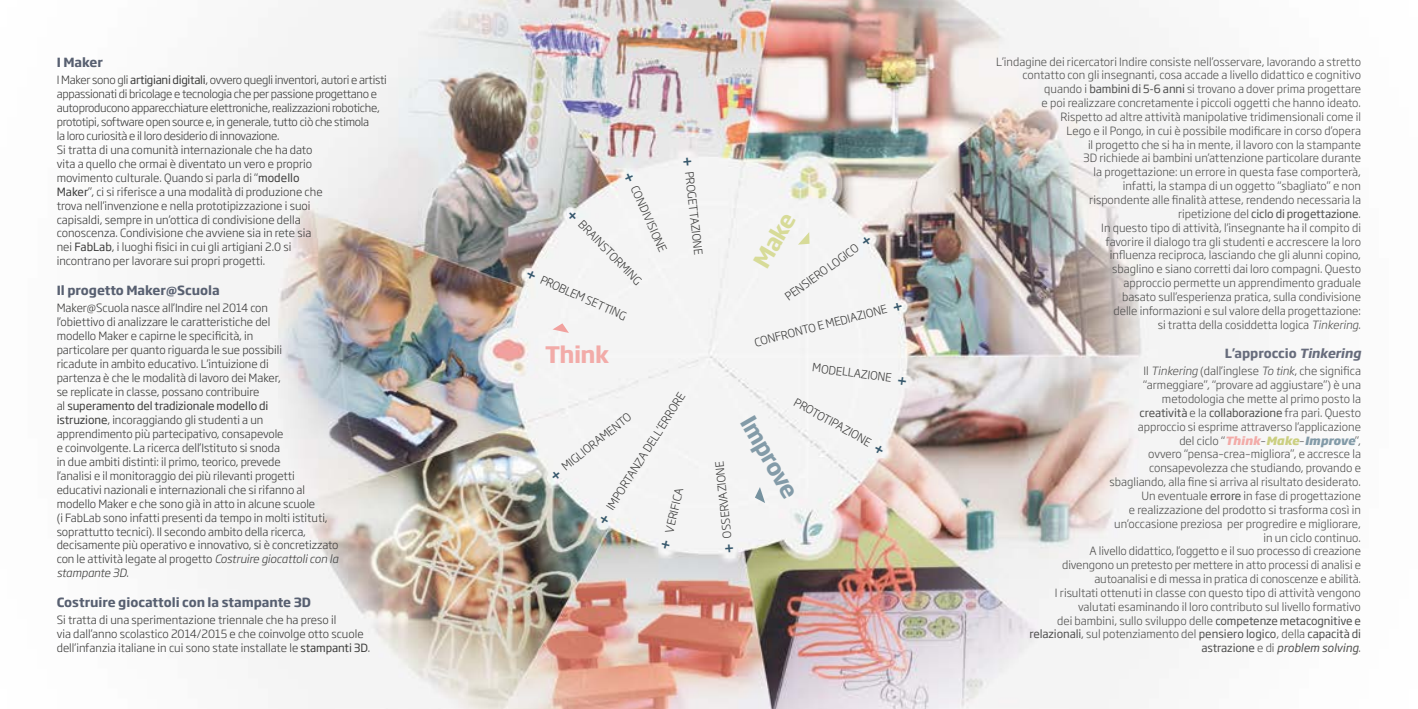
<style>
.page{position:relative;width:1418px;height:709px;background:#fff}
.page>*{position:absolute;margin:0;border:0;box-sizing:border-box;transform-origin:0 0}
.t1{font:700 22.5px "Soho Gothic Pro";color:#839ba8}
.t2{font:700 22.5px "Soho Gothic Pro";letter-spacing:-.03em;color:#f2aba8}
.t3{font:700 22.5px "Soho Gothic Pro";color:#d7db98}
.t4{font:700 12.5px "Soho Gothic Pro";color:#586071}
.t5{font:700 12.5px "Soho Gothic Pro";color:#676c7c}
.t6{font:300 11.25px/13.9px "Soho Gothic Pro";color:#50504f;text-align:right}
.t7{font:300 11.25px/14px "Soho Gothic Pro";letter-spacing:-.005em;color:#3c3c3b}
.s1{font-weight:400}
.s2{font-style:italic}
.s3{font-weight:800;font-style:italic;color:#f2aba8}
.s4{font-weight:800;font-style:italic;color:#cbcf80}
.s5{font-weight:800;font-style:italic;color:#839ba8}
.s6{font-weight:400;font-style:italic}
</style>
<div class="page">
<img style="left:177px;top:0;width:1062px;height:709px">
<svg style="left:552px;top:323px;width:17px;height:10px"></svg>
<svg style="left:798px;top:232px;width:11px;height:13px"></svg>
<svg style="left:755px;top:487px;width:10px;height:16px"></svg>
<svg style="left:526px;top:270px;width:10px;height:10px"></svg>
<svg style="left:567px;top:210px;width:11px;height:11px"></svg>
<svg style="left:624px;top:172px;width:10px;height:10px"></svg>
<svg style="left:683px;top:157px;width:8px;height:8px"></svg>
<svg style="left:861px;top:235px;width:11px;height:11px"></svg>
<svg style="left:893px;top:302px;width:9px;height:9px"></svg>
<svg style="left:897px;top:376px;width:9px;height:9px"></svg>
<svg style="left:874px;top:444px;width:10px;height:11px"></svg>
<svg style="left:661px;top:540px;width:9px;height:9px"></svg>
<svg style="left:725px;top:544px;width:8px;height:8px"></svg>
<svg style="left:599px;top:514px;width:10px;height:10px"></svg>
<svg style="left:550px;top:470px;width:11px;height:10px"></svg>
<p class="t4" style="left:57px;top:52px;width:48px">I Maker</p>
<p class="t7" style="left:57px;top:72px;width:332px">I Maker sono gli <span class="s1">artigiani digitali</span>, ovvero quegli inventori, autori e artisti appassionati di bricolage e tecnologia che per passione progettano e autoproducono apparecchiature elettroniche, realizzazioni robotiche, prototipi, software open source e, in generale, tutto ciò che stimola<br>la loro curiosità e il loro desiderio di innovazione.<br>Si tratta di una comunità internazionale che ha dato<br>vita a quello che ormai è diventato un vero e proprio<br>movimento culturale. Quando si parla di “<span class="s1">modello<br>Maker</span>”, ci si riferisce a una modalità di produzione che<br>trova nell’invenzione e nella prototipizzazione i suoi<br>capisaldi, sempre in un’ottica di condivisione della<br>conoscenza. Condivisione che avviene sia in rete sia<br>nei <span class="s1">FabLab</span>, i luoghi fisici in cui gli artigiani 2.0 si<br>incontrano per lavorare sui propri progetti.</p>
<p class="t4" style="left:57px;top:280px;width:165px">Il progetto Maker@Scuola</p>
<p class="t7" style="left:57px;top:300px;width:283px">Maker@Scuola nasce all’Indire nel 2014 con<br>l’obiettivo di analizzare le caratteristiche del<br>modello Maker e capirne le specificità, in<br>particolare per quanto riguarda le sue possibili<br>ricadute in ambito educativo. L’intuizione di<br>partenza è che le modalità di lavoro dei Maker,<br>se replicate in classe, possano contribuire<br>al <span class="s1">superamento del tradizionale modello di<br>istruzione</span>, incoraggiando gli studenti a un apprendimento più partecipativo, consapevole<br>e coinvolgente. La ricerca dell’Istituto si snoda<br>in due ambiti distinti: il primo, teorico, prevede<br>l’analisi e il monitoraggio dei più rilevanti progetti educativi nazionali e internazionali che si rifanno al modello Maker e che sono già in atto in alcune scuole<br>(i FabLab sono infatti presenti da tempo in molti istituti, soprattutto tecnici). Il secondo ambito della ricerca, decisamente più operativo e innovativo, si è concretizzato con le attività legate al progetto <span class="s2">Costruire giocattoli con la stampante 3D</span>.</p>
<p class="t4" style="left:57px;top:592px;width:256px">Costruire giocattoli con la stampante 3D</p>
<p class="t7" style="left:57px;top:612px;width:315px">Si tratta di una sperimentazione triennale che ha preso il<br>via dall’anno scolastico 2014/2015 e che coinvolge otto scuole dell’infanzia italiane in cui sono state installate le <span class="s1">stampanti 3D</span>.</p>
<p class="t7" style="left:641px;top:183px;width:73px;rotate:66deg">CONDIVISIONE</p>
<p class="t7" style="left:586px;top:217px;width:86px;rotate:46deg">BRAINSTORMING</p>
<p class="t7" style="left:544px;top:272px;width:95px;rotate:24deg">PROBLEM SETTING</p>
<h1 class="t2" style="left:545px;top:336px;width:65px">Think</h1>
<p class="t7" style="left:697px;top:170px;width:86px;rotate:84deg">PROGETTAZIONE</p>
<p class="t7" style="left:603px;top:505px;width:138px;rotate:-58deg">IMPORTANZA DELL’ERRORE</p>
<p class="t7" style="left:558px;top:461px;width:86px;rotate:-38deg">MIGLIORAMENTO</p>
<p class="t7" style="left:661px;top:531px;width:47px;rotate:-77deg">VERIFICA</p>
<p class="t7" style="left:719px;top:538px;width:79px;rotate:-96deg">OSSERVAZ OI NE</p>
<h1 class="t3" style="left:744px;top:257px;width:61px;rotate:-60deg">Make</h1>
<p class="t7" style="left:781px;top:292px;width:90px;rotate:-36deg">PENSIERO LOGICO</p>
<p class="t7" style="left:753px;top:335px;width:138px;rotate:-14deg">CONFRONTO E MEDIAZIONE</p>
<p class="t7" style="left:813px;top:360px;width:81px;rotate:7deg">MODELLAZIONE</p>
<p class="t7" style="left:798px;top:394px;width:88px;rotate:29deg">PROTOTIPAZIONE</p>
<h1 class="t1" style="left:762px;top:409px;width:92px;rotate:60deg">Improve</h1>
<p class="t6" style="left:996px;top:54px;width:366px">L’indagine dei ricercatori Indire consiste nell’osservare, lavorando a stretto contatto con gli insegnanti, cosa accade a livello didattico e cognitivo quando i <span class="s1">bambini di 5-6 anni</span> si trovano a dover prima progettare<br>e poi realizzare concretamente i piccoli oggetti che hanno ideato.<br>Rispetto ad altre attività manipolative tridimensionali come il<br>Lego e il Pongo, in cui è possibile modificare in corso d’opera<br>il progetto che si ha in mente, il lavoro con la stampante<br>3D richiede ai bambini un’attenzione particolare durante<br>la progettazione: un errore in questa fase comporterà,<br>infatti, la stampa di un oggetto “sbagliato” e non<br>rispondente alle finalità attese, rendendo necessaria la<br>ripetizione del <span class="s1">ciclo di progettazione</span>.<br>In questo tipo di attività, l’insegnante ha il compito di<br>favorire il dialogo tra gli studenti e accrescere la loro<br>influenza reciproca, lasciando che gli alunni copino,<br>sbaglino e siano corretti dai loro compagni. Questo<br>approccio permette un apprendimento graduale<br>basato sull’esperienza pratica, sulla condivisione<br>delle informazioni e sul valore della progettazione:<br>si tratta della cosiddetta logica <span class="s2">Tinkering</span>.</p>
<p class="t5" style="left:1224px;top:343px;width:138px">L’approccio <span class="s2">Tinkering</span></p>
<p class="t6" style="left:1029px;top:364px;width:333px">Il <span class="s2">Tinkering</span> (dall’inglese <span class="s2">To tink</span>, che significa<br>“armeggiare”, “provare ad aggiustare”) è una<br>metodologia che mette al primo posto la<br><span class="s1">creatività</span> e la <span class="s1">collaborazione</span> fra pari. Questo<br>approccio si esprime attraverso l’applicazione<br>del ciclo “<span class="s3">Think</span>–<span class="s4">Make</span>–<span class="s5">Improve</span>”,<br>ovvero “pensa–crea–migliora”, e accresce la<br>consapevolezza che studiando, provando e<br>sbagliando, alla fine si arriva al risultato desiderato.<br>Un eventuale <span class="s1">errore</span> in fase di progettazione<br>e realizzazione del prodotto si trasforma così in<br>un’occasione preziosa per progredire e migliorare,<br>in un ciclo continuo.<br>A livello didattico, l’oggetto e il suo processo di creazione<br>divengono un pretesto per mettere in atto processi di analisi e autoanalisi e di messa in pratica di conoscenze e abilità.<br>I risultati ottenuti in classe con questo tipo di attività vengono valutati esaminando il loro contributo sul livello formativo<br>dei bambini, sullo sviluppo delle <span class="s1">competenze metacognitive e relazionali</span>, sul potenziamento del <span class="s1">pensiero logico</span>, della <span class="s1">capacità di astrazione</span> e di <span class="s6">problem solving</span>.</p>
</div>
